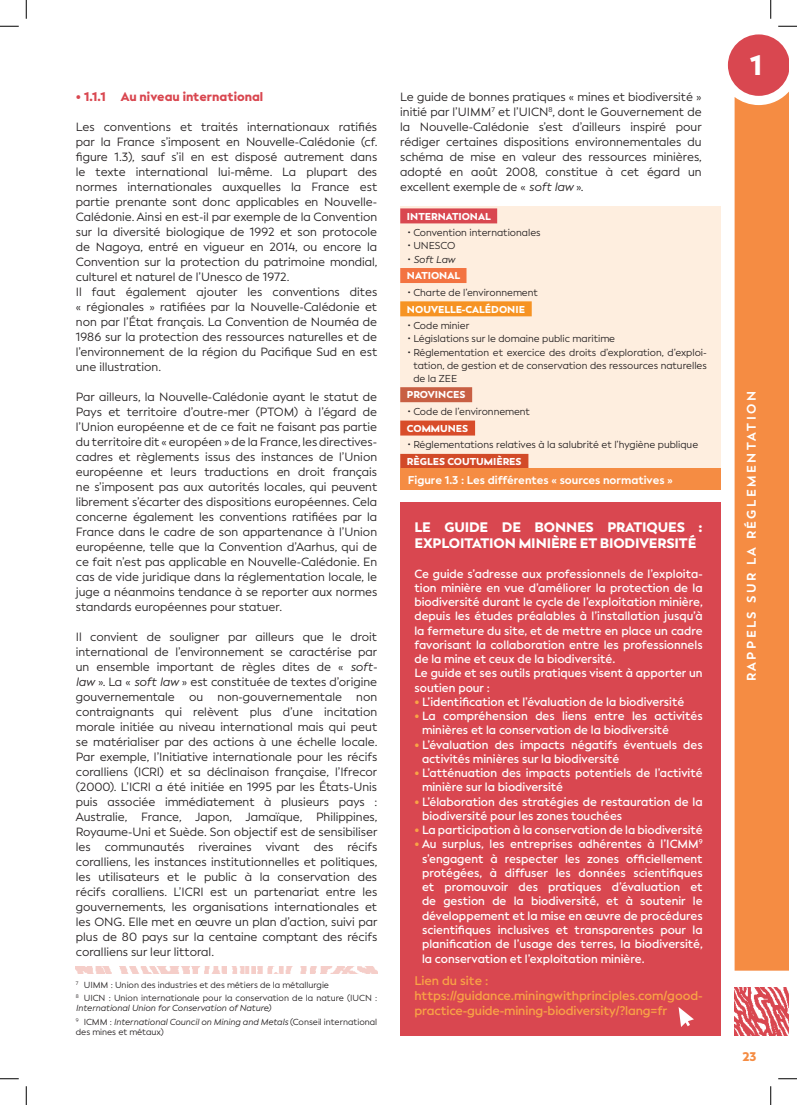
<style>
.page{position:relative;width:797px;height:1105px;background:#fff}
.page>*{position:absolute;margin:0;border:0;box-sizing:border-box;transform-origin:0 0}
.t1{font:900 27.88px "Facundo";color:#fff}
.t2{font:900 13.75px/16.5px "Facundo";letter-spacing:-.01em;color:#fff}
.t3{font:600 12.5px/15px "Facundo";letter-spacing:-.005em;color:#f9a445}
.t4{font:900 12.5px "Facundo";color:#d94750}
.t5{font:700 12.5px "Facundo";letter-spacing:.2em;color:#fff}
.t6{font:900 12.5px "Facundo";color:#f58c43}
.t7{font:11.88px/15px "Facundo";color:#231f20;text-align:justify}
.t8{font:600 11.88px/14.2px "Facundo";color:#fff}
.t9{font:700 11.25px "Facundo";color:#fff}
.t10{font:10px/13.1px "Facundo";color:#231f20;text-align:justify}
.t11{font:900 10px/16.6px "Facundo";color:#fff}
.t12{font:8.75px/13.5px "Facundo";color:#231f20}
.t13{font:italic 8.75px/13.5px "Facundo";color:#231f20}
.s1{font-style:italic}
.s2{font-style:normal}
.s3{font-weight:400;color:#231f20}
.s4{font-weight:400;font-style:italic;color:#231f20}
.s5{font-weight:900;color:#f9a445}
</style>
<div class="page">
<div style="left:734px;top:96px;width:54px;height:875px;background:#f58c43"></div>
<img style="left:734px;top:987px;width:54px;height:49px">
<svg style="left:728px;top:34px;width:60px;height:62px"></svg>
<div style="left:400px;top:502px;width:321px;height:534px;background:#d94750"></div>
<svg style="left:678px;top:1007px;width:16px;height:20px"></svg>
<img style="left:76px;top:966px;width:301px;height:7px">
<div style="left:400px;top:206px;width:321px;height:265px;background:#feeedf"></div>
<div style="left:400px;top:208px;width:97px;height:15px;background:#d94750"></div>
<div style="left:400px;top:268px;width:66px;height:15px;background:#f37341"></div>
<div style="left:400px;top:301px;width:131px;height:15px;background:#f69323"></div>
<div style="left:400px;top:387px;width:72px;height:15px;background:#c85f43"></div>
<div style="left:400px;top:421px;width:75px;height:15px;background:#d84c2a"></div>
<div style="left:400px;top:454px;width:128px;height:15px;background:#d24a28"></div>
<div style="left:400px;top:469px;width:321px;height:21px;background:#f58c43"></div>
<svg style="left:0;top:25px;width:19px;height:2px"></svg>
<svg style="left:778px;top:25px;width:19px;height:2px"></svg>
<svg style="left:0;top:1078px;width:19px;height:1px"></svg>
<svg style="left:778px;top:1078px;width:19px;height:1px"></svg>
<svg style="left:25px;top:0;width:2px;height:19px"></svg>
<svg style="left:25px;top:1086px;width:2px;height:19px"></svg>
<svg style="left:770px;top:0;width:1px;height:19px"></svg>
<svg style="left:770px;top:1086px;width:1px;height:19px"></svg>
<p class="t4" style="left:76px;top:89px;width:189px">• 1.1.1 Au niveau international</p>
<p class="t7" style="left:76px;top:120px;width:303px;text-align:left">Les conventions et traités internationaux ratifiés par la France s’imposent en Nouvelle-Calédonie (cf. figure 1.3), sauf s’il en est disposé autrement dans le texte international lui-même. La plupart des normes internationales auxquelles la France est partie prenante sont donc applicables en Nouvelle-Calédonie. Ainsi en est-il par exemple de la Convention sur la diversité biologique de 1992 et son protocole de Nagoya, entré en vigueur en 2014, ou encore la Convention sur la protection du patrimoine mondial, culturel et naturel de l’Unesco de 1972.<br>Il faut également ajouter les conventions dites « régionales » ratifiées par la Nouvelle-Calédonie et non par l’État français. La Convention de Nouméa de 1986 sur la protection des ressources naturelles et de l’environnement de la région du Pacifique Sud en est une illustration.</p>
<p class="t7" style="left:76px;top:390px;width:303px">Par ailleurs, la Nouvelle-Calédonie ayant le statut de Pays et territoire d’outre-mer (PTOM) à l’égard de l’Union européenne et de ce fait ne faisant pas partie du territoire dit « européen » de la France, les directives&shy;cadres et règlements issus des instances de l’Union européenne et leurs traductions en droit français ne s’imposent pas aux autorités locales, qui peuvent librement s’écarter des dispositions européennes. Cela concerne également les conventions ratifiées par la France dans le cadre de son appartenance à l’Union européenne, telle que la Convention d’Aarhus, qui de ce fait n’est pas applicable en Nouvelle-Calédonie. En cas de vide juridique dans la réglementation locale, le juge a néanmoins tendance à se reporter aux normes standards européennes pour statuer.</p>
<p class="t7" style="left:76px;top:630px;width:303px">Il convient de souligner par ailleurs que le droit international de l’environnement se caractérise par un ensemble important de règles dites de « <span class="s1">soft&shy;law</span> ». La « <span class="s1">soft law</span> » est constituée de textes d’origine gouvernementale ou non-gouvernementale non contraignants qui relèvent plus d’une incitation morale initiée au niveau international mais qui peut se matérialiser par des actions à une échelle locale.<br>Par exemple, l’Initiative internationale pour les récifs coralliens (ICRI) et sa déclinaison française, l’Ifrecor (2000). L’ICRI a été initiée en 1995 par les États-Unis puis associée immédiatement à plusieurs pays :<br>Australie, France, Japon, Jamaïque, Philippines, Royaume-Uni et Suède. Son objectif est de sensibiliser les communautés riveraines vivant des récifs coralliens, les instances institutionnelles et politiques, les utilisateurs et le public à la conservation des récifs coralliens. L’ICRI est un partenariat entre les gouvernements, les organisations internationales et les ONG. Elle met en œuvre un plan d’action, suivi par plus de 80 pays sur la centaine comptant des récifs coralliens sur leur littoral.</p>
<p class="t12" style="left:76px;top:978px;width:303px"><sup>7</sup> UIMM : Union des industries et des métiers de la métallurgie<br><sup>8</sup> UICN : Union internationale pour la conservation de la nature (IUCN :</p>
<p class="t13" style="left:76px;top:1001px;width:303px">International Union for Conservation of Nature)<br><sup>9</sup> <span class="s2">ICMM :</span> International Council on Mining and Metals <span class="s2">(Conseil international</span></p>
<p class="t12" style="left:76px;top:1025px;width:89px">des mines et métaux)</p>
<p class="t7" style="left:400px;top:90px;width:303px">Le guide de bonnes pratiques « mines et biodiversité » initié par l’UIMM<sup>7</sup> et l’UICN<sup>8</sup>, dont le Gouvernement de la Nouvelle-Calédonie s’est d’ailleurs inspiré pour rédiger certaines dispositions environnementales du schéma de mise en valeur des ressources minières, adopté en août 2008, constitue à cet égard un excellent exemple de « <span class="s1">soft law</span> ».</p>
<p class="t11" style="left:407px;top:208px;width:85px">INTERNATIONAL</p>
<p class="t10" style="left:407px;top:226px;width:135px">• Convention internationales</p>
<p class="t10" style="left:407px;top:240px;width:50px">• UNESCO</p>
<p class="t11" style="left:407px;top:251px;width:55px"><span class="s3">•</span> <span class="s4">Soft Law<br></span>NATIONAL</p>
<p class="t10" style="left:407px;top:286px;width:132px">• Charte de l’environnement</p>
<p class="t11" style="left:407px;top:301px;width:119px">NOUVELLE-CALÉDONIE</p>
<p class="t10" style="left:407px;top:319px;width:64px">• Code minier</p>
<p class="t10" style="left:407px;top:332px;width:209px">• Législations sur le domaine public maritime</p>
<p class="t10" style="left:413px;top:346px;width:295px;text-indent:-6px">• Réglementation et exercice des droits d’exploration, d’exploi&shy;tation, de gestion et de conservation des ressources naturelles de la ZEE</p>
<p class="t11" style="left:407px;top:387px;width:60px">PROVINCES</p>
<p class="t10" style="left:407px;top:405px;width:124px">• Code de l’environnement</p>
<p class="t11" style="left:407px;top:420px;width:63px">COMMUNES</p>
<p class="t10" style="left:407px;top:439px;width:292px">• Réglementations relatives à la salubrité et l’hygiène publique</p>
<p class="t11" style="left:407px;top:453px;width:116px">RÈGLES COUTUMIÈRES</p>
<p class="t9" style="left:408px;top:473px;width:266px">Figure 1.3 : Les différentes « sources normatives »</p>
<p class="t2" style="left:414px;top:519px;width:290px">LE GUIDE DE BONNES PRATIQUES :<br>EXPLOITATION MINIÈRE ET BIODIVERSITÉ</p>
<p class="t8" style="left:414px;top:566px;width:290px">Ce guide s’adresse aux professionnels de l’exploita&shy;tion minière en vue d’améliorer la protection de la biodiversité durant le cycle de l’exploitation minière, depuis les études préalables à l’installation jusqu’à la fermeture du site, et de mettre en place un cadre favorisant la collaboration entre les professionnels de la mine et ceux de la biodiversité.<br>Le guide et ses outils pratiques visent à apporter un soutien pour :</p>
<p class="t8" style="left:414px;top:695px;width:271px"><span class="s5">•</span> L’identification et l’évaluation de la biodiversité</p>
<p class="t8" style="left:422px;top:709px;width:282px;text-indent:-8px"><span class="s5">•</span> La compréhension des liens entre les activités minières et la conservation de la biodiversité</p>
<p class="t8" style="left:422px;top:737px;width:282px;text-indent:-8px"><span class="s5">•</span> L’évaluation des impacts négatifs éventuels des activités minières sur la biodiversité</p>
<p class="t8" style="left:422px;top:766px;width:282px;text-indent:-8px"><span class="s5">•</span> L’atténuation des impacts potentiels de l’activité minière sur la biodiversité</p>
<p class="t8" style="left:422px;top:794px;width:282px;text-indent:-8px"><span class="s5">•</span> L’élaboration des stratégies de restauration de la biodiversité pour les zones touchées</p>
<p class="t8" style="left:414px;top:823px;width:290px"><span class="s5">•</span> La participation à la conservation de la biodiversité</p>
<p class="t8" style="left:422px;top:837px;width:282px;text-align:justify;text-indent:-8px"><span class="s5">•</span> Au surplus, les entreprises adhérentes à l’ICMM<sup>9 </sup>s’engagent à respecter les zones officiellement protégées, à diffuser les données scientifiques et promouvoir des pratiques d’évaluation et de gestion de la biodiversité, et à soutenir le développement et la mise en œuvre de procédures scientifiques inclusives et transparentes pour la planification de l’usage des terres, la biodiversité, la conservation et l’exploitation minière.</p>
<p class="t3" style="left:414px;top:973px;width:290px">Lien du site : https://guidance.miningwithprinciples.com/good&shy;practice-guide-mining-biodiversity/?lang=fr</p>
<h1 class="t1" style="left:750px;top:47px;width:14px">1</h1>
<p class="t5" style="left:743px;top:681px;width:292px;rotate:-90deg">RAPPELS SUR LA RÉGLEMENTATION</p>
<p class="t6" style="left:742px;top:1049px;width:16px">23</p>
</div>
